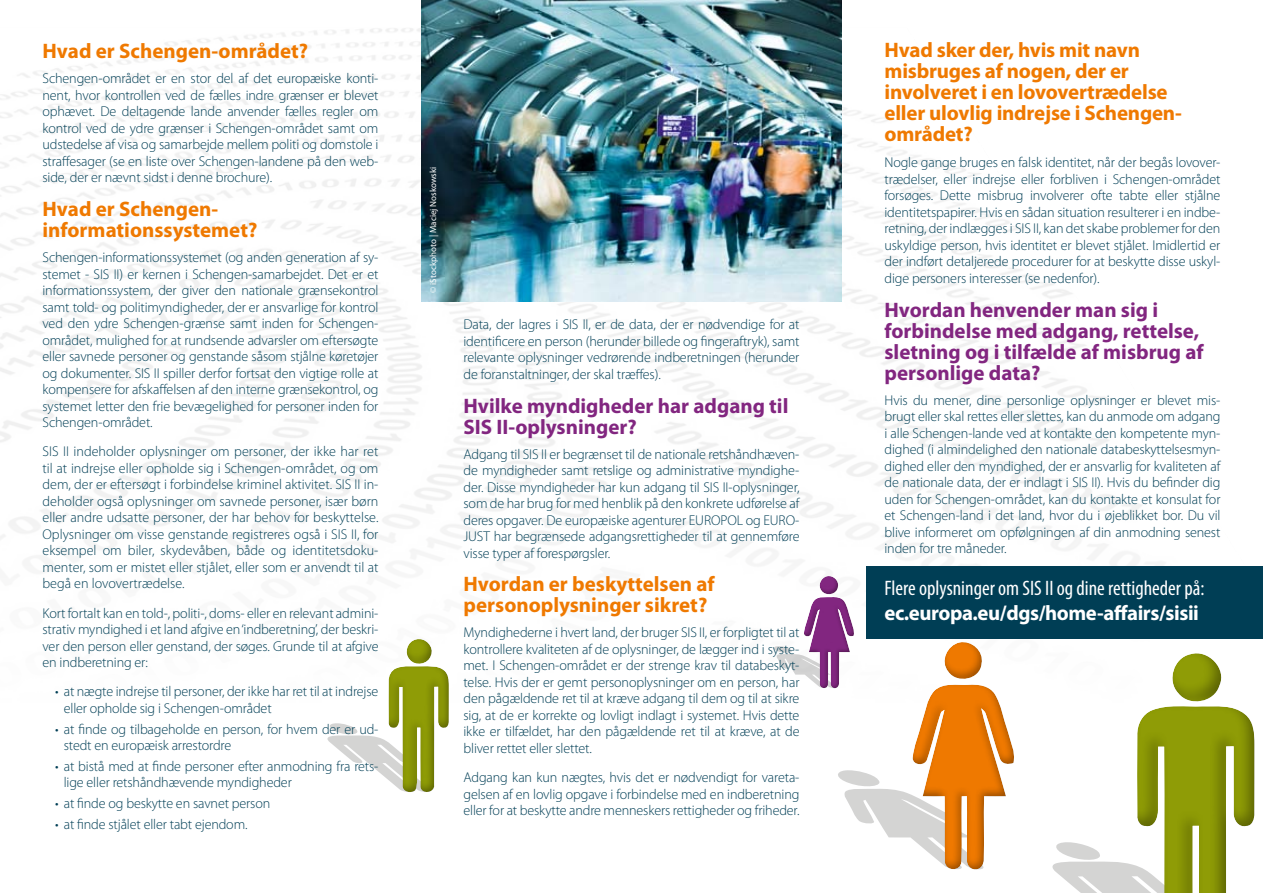
<style>
.page{position:relative;width:1263px;height:893px;background:#fff}
.page>*{position:absolute;margin:0;border:0;box-sizing:border-box;transform-origin:0 0}
.t1{font:700 21px/21px "Myriad Pro";letter-spacing:-.01em;color:#ef7900}
.t2{font:700 21px/21px "Myriad Pro";color:#822680}
.t3{font:condensed 21px "Myriad Pro";color:#fff}
.t4{font:700 21px "Myriad Pro";letter-spacing:-.02em;color:#fff}
.t5{font:300 14.25px/16.5px "Myriad Pro";letter-spacing:-.01em;color:#003e55;text-align:justify}
.t6{font:9px "Myriad Pro";color:#fff}
</style>
<div class="page">
<img style="left:0;top:28px;width:1255px;height:789px">
<svg style="left:1041px;top:651px;width:93px;height:242px"></svg>
<div style="left:1134px;top:651px;width:120px;height:242px;background:#1a1a18;opacity:.4"></div>
<svg style="left:321px;top:638px;width:65px;height:155px"></svg>
<div style="left:386px;top:638px;width:63px;height:155px;background:#1a1a18;opacity:.4"></div>
<svg style="left:766px;top:575px;width:254px;height:295px"></svg>
<div style="left:804px;top:575px;width:51px;height:114px;background:#1a1a18;opacity:.4"></div>
<div style="left:866px;top:566px;width:397px;height:73px;background:#003e55"></div>
<img style="left:421px;top:0;width:421px;height:301px">
<h1 class="t1" style="left:43px;top:40px;width:267px">Hvad er Schengen-området?</h1>
<p class="t5" style="left:43px;top:70px;width:337px">Schengen-området er en stor del af det europæiske konti&shy;nent, hvor kontrollen ved de fælles indre grænser er blevet ophævet. De deltagende lande anvender fælles regler om kontrol ved de ydre grænser i Schengen-området samt om udstedelse af visa og samarbejde mellem politi og domstole i straffesager (se en liste over Schengen-landene på den web&shy;side, der er nævnt sidst i denne brochure).</p>
<h1 class="t1" style="left:43px;top:198px;width:216px">Hvad er Schengen&shy;informationssystemet?</h1>
<p class="t5" style="left:43px;top:249px;width:337px">Schengen-informationssystemet (og anden generation af sy&shy;stemet - SIS II) er kernen i Schengen-samarbejdet. Det er et informationssystem, der giver den nationale grænsekontrol samt told- og politimyndigheder, der er ansvarlige for kontrol ved den ydre Schengen-grænse samt inden for Schengen&shy;området, mulighed for at rundsende advarsler om eftersøgte eller savnede personer og genstande såsom stjålne køretøjer og dokumenter. SIS II spiller derfor fortsat den vigtige rolle at kompensere for afskaffelsen af den interne grænsekontrol, og systemet letter den frie bevægelighed for personer inden for Schengen-området.</p>
<p class="t5" style="left:43px;top:443px;width:337px">SIS II indeholder oplysninger om personer, der ikke har ret til at indrejse eller opholde sig i Schengen-området, og om dem, der er eftersøgt i forbindelse kriminel aktivitet. SIS II in&shy;deholder også oplysninger om savnede personer, især børn eller andre udsatte personer, der har behov for beskyttelse.<br>Oplysninger om visse genstande registreres også i SIS II, for eksempel om biler, skydevåben, både og identitetsdoku&shy;menter, som er mistet eller stjålet, eller som er anvendt til at begå en lovovertrædelse.</p>
<p class="t5" style="left:43px;top:604px;width:337px">Kort fortalt kan en told-, politi-, doms- eller en relevant admini&shy;strativ myndighed i et land afgive en ‘indberetning’, der beskri&shy;ver den person eller genstand, der søges. Grunde til at afgive en indberetning er:</p>
<p class="t5" style="left:64px;top:683px;width:316px;text-indent:-9px">• at nægte indrejse til personer, der ikke har ret til at indrejse eller opholde sig i Schengen-området</p>
<p class="t5" style="left:64px;top:720px;width:316px;text-indent:-9px">• at finde og tilbageholde en person, for hvem der er ud&shy;stedt en europæisk arrestordre</p>
<p class="t5" style="left:64px;top:758px;width:316px;text-indent:-9px">• at bistå med at finde personer efter anmodning fra rets&shy;lige eller retshåndhævende myndigheder</p>
<p class="t5" style="left:55px;top:795px;width:217px">• at finde og beskytte en savnet person</p>
<p class="t5" style="left:55px;top:816px;width:194px">• at finde stjålet eller tabt ejendom.</p>
<p class="t6" style="left:428px;top:293px;width:128px;rotate:-90deg">© iStockphoto | Maciej Noskowski</p>
<p class="t5" style="left:463px;top:316px;width:337px">Data, der lagres i SIS II, er de data, der er nødvendige for at identificere en person (herunder billede og fingeraftryk), samt relevante oplysninger vedrørende indberetningen (herunder de foranstaltninger, der skal træffes).</p>
<h1 class="t2" style="left:463px;top:394px;width:326px">Hvilke myndigheder har adgang til<br>SIS II-oplysninger?</h1>
<p class="t5" style="left:463px;top:445px;width:337px">Adgang til SIS II er begrænset til de nationale retshåndhæven&shy;de myndigheder samt retslige og administrative myndighe&shy;der. Disse myndigheder har kun adgang til SIS II-oplysninger, som de har brug for med henblik på den konkrete udførelse af deres opgaver. De europæiske agenturer EUROPOL og EURO-JUST har begrænsede adgangsrettigheder til at gennemføre visse typer af forespørgsler.</p>
<h1 class="t1" style="left:463px;top:573px;width:253px">Hvordan er beskyttelsen af personoplysninger sikret?</h1>
<p class="t5" style="left:463px;top:624px;width:337px">Myndighederne i hvert land, der bruger SIS II, er forpligtet til at kontrollere kvaliteten af de oplysninger, de lægger ind i syste&shy;met. I Schengen-området er der strenge krav til databeskyt&shy;telse. Hvis der er gemt personoplysninger om en person, har den pågældende ret til at kræve adgang til dem og til at sikre sig, at de er korrekte og lovligt indlagt i systemet. Hvis dette ikke er tilfældet, har den pågældende ret til at kræve, at de bliver rettet eller slettet.</p>
<p class="t5" style="left:463px;top:769px;width:337px">Adgang kan kun nægtes, hvis det er nødvendigt for vareta&shy;gelsen af en lovlig opgave i forbindelse med en indberetning eller for at beskytte andre menneskers rettigheder og friheder.</p>
<h1 class="t1" style="left:884px;top:39px;width:299px">Hvad sker der, hvis mit navn misbruges af nogen, der er involveret i en lovovertrædelse eller ulovlig indrejse i Schengen&shy;området?</h1>
<p class="t5" style="left:884px;top:154px;width:337px">Nogle gange bruges en falsk identitet, når der begås lovover&shy;trædelser, eller indrejse eller forbliven i Schengen-området forsøges. Dette misbrug involverer ofte tabte eller stjålne identitetspapirer. Hvis en sådan situation resulterer i en indbe&shy;retning, der indlægges i SIS II, kan det skabe problemer for den uskyldige person, hvis identitet er blevet stjålet. Imidlertid er der indført detaljerede procedurer for at beskytte disse uskyl&shy;dige personers interesser (se nedenfor).</p>
<h1 class="t2" style="left:884px;top:298px;width:321px">Hvordan henvender man sig i forbindelse med adgang, rettelse, sletning og i tilfælde af misbrug af personlige data?</h1>
<p class="t5" style="left:884px;top:391px;width:337px">Hvis du mener, dine personlige oplysninger er blevet mis&shy;brugt eller skal rettes eller slettes, kan du anmode om adgang i alle Schengen-lande ved at kontakte den kompetente myn&shy;dighed (i almindelighed den nationale databeskyttelsesmyn&shy;dighed eller den myndighed, der er ansvarlig for kvaliteten af de nationale data, der er indlagt i SIS II). Hvis du befinder dig uden for Schengen-området, kan du kontakte et konsulat for et Schengen-land i det land, hvor du i øjeblikket bor. Du vil blive informeret om opfølgningen af din anmodning senest inden for tre måneder.</p>
<h1 class="t3" style="left:884px;top:576px;width:321px">Flere oplysninger om SIS II og dine rettigheder på:</h1>
<h1 class="t4" style="left:884px;top:600px;width:316px">ec.europa.eu/dgs/home-affairs/sisii</h1>
</div>
